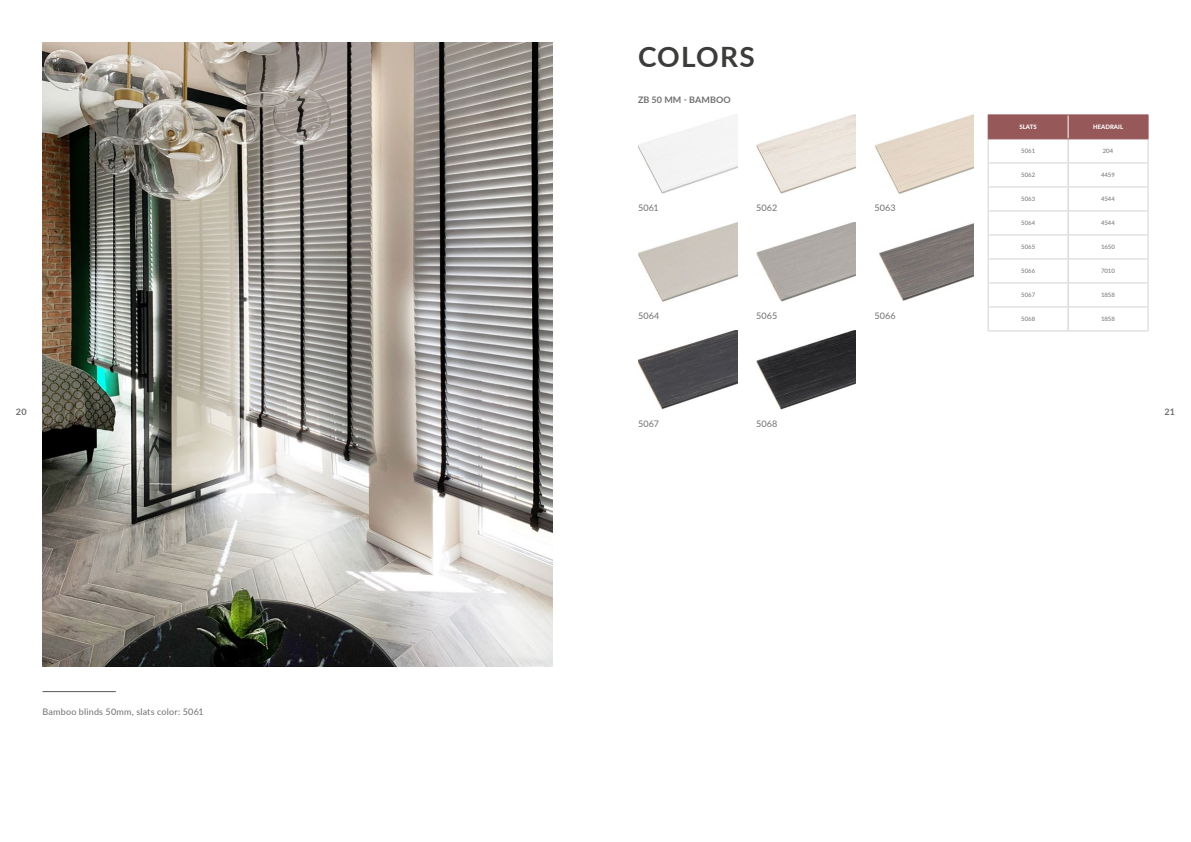
<style>
.page{position:relative;width:1191px;height:842px;background:#fff}
.page>*{position:absolute;margin:0;border:0;box-sizing:border-box;transform-origin:0 0}
.t1{font:700 28px "Lato";letter-spacing:.045em;color:#3c3c3b}
.t2{font:9px "Lato";letter-spacing:.015em;color:#706f6f}
.t3{font:700 9px "Lato";letter-spacing:.01em;color:#706f6f}
.t4{font:6px "Lato";color:#706f6f}
.t5{font:800 6px "Lato";color:#fff}
</style>
<div class="page">
<hr style="left:987px;top:331px;width:81px;height:1px;background:#d2d2d2">
<hr style="left:1068px;top:331px;width:80px;height:1px;background:#d2d2d2">
<svg style="left:987px;top:115px;width:161px;height:216px"></svg>
<hr style="left:987px;top:139px;width:81px;height:1px;background:#97585a">
<hr style="left:1068px;top:139px;width:80px;height:1px;background:#97585a">
<img style="left:638px;top:115px;width:99px;height:79px">
<img style="left:638px;top:331px;width:99px;height:78px">
<img style="left:756px;top:115px;width:99px;height:79px">
<img style="left:756px;top:331px;width:99px;height:79px">
<img style="left:875px;top:115px;width:98px;height:79px">
<img style="left:638px;top:223px;width:99px;height:79px">
<img style="left:756px;top:223px;width:99px;height:79px">
<img style="left:879px;top:223px;width:94px;height:78px">
<img style="left:43px;top:43px;width:510px;height:624px">
<hr style="left:43px;top:691px;width:73px;height:1px;background:#575756">
<h1 class="t1" style="left:638px;top:36px;width:118px">COLORS</h1>
<p class="t3" style="left:638px;top:93px;width:94px">ZB 50 MM - BAMBOO</p>
<p class="t2" style="left:638px;top:201px;width:22px">5061</p>
<p class="t2" style="left:638px;top:309px;width:23px">5064</p>
<p class="t2" style="left:756px;top:201px;width:23px">5062</p>
<p class="t2" style="left:756px;top:309px;width:23px">5065</p>
<p class="t2" style="left:874px;top:201px;width:23px">5063</p>
<p class="t2" style="left:874px;top:309px;width:23px">5066</p>
<p class="t5" style="left:1019px;top:122px;width:19px">SLATS</p>
<p class="t5" style="left:1093px;top:122px;width:31px">HEADRAIL</p>
<p class="t4" style="left:1021px;top:147px;width:15px">5061</p>
<p class="t4" style="left:1102px;top:147px;width:12px">204</p>
<p class="t4" style="left:1021px;top:171px;width:15px">5062</p>
<p class="t4" style="left:1101px;top:171px;width:15px">4459</p>
<p class="t4" style="left:1021px;top:195px;width:15px">5063</p>
<p class="t4" style="left:1101px;top:195px;width:15px">4544</p>
<p class="t4" style="left:1021px;top:219px;width:15px">5064</p>
<p class="t4" style="left:1101px;top:219px;width:15px">4544</p>
<p class="t4" style="left:1021px;top:243px;width:15px">5065</p>
<p class="t4" style="left:1101px;top:243px;width:15px">1650</p>
<p class="t4" style="left:1021px;top:267px;width:15px">5066</p>
<p class="t4" style="left:1101px;top:267px;width:15px">7010</p>
<p class="t4" style="left:1021px;top:291px;width:15px">5067</p>
<p class="t4" style="left:1101px;top:291px;width:15px">1858</p>
<p class="t4" style="left:1021px;top:315px;width:15px">5068</p>
<p class="t4" style="left:1101px;top:315px;width:15px">1858</p>
<p class="t3" style="left:16px;top:405px;width:12px">20</p>
<p class="t3" style="left:1164px;top:405px;width:12px">21</p>
<p class="t2" style="left:43px;top:705px;width:163px">Bamboo blinds 50mm, slats color: 5061</p>
<p class="t2" style="left:638px;top:417px;width:22px">5067</p>
<p class="t2" style="left:756px;top:417px;width:23px">5068</p>
</div>
